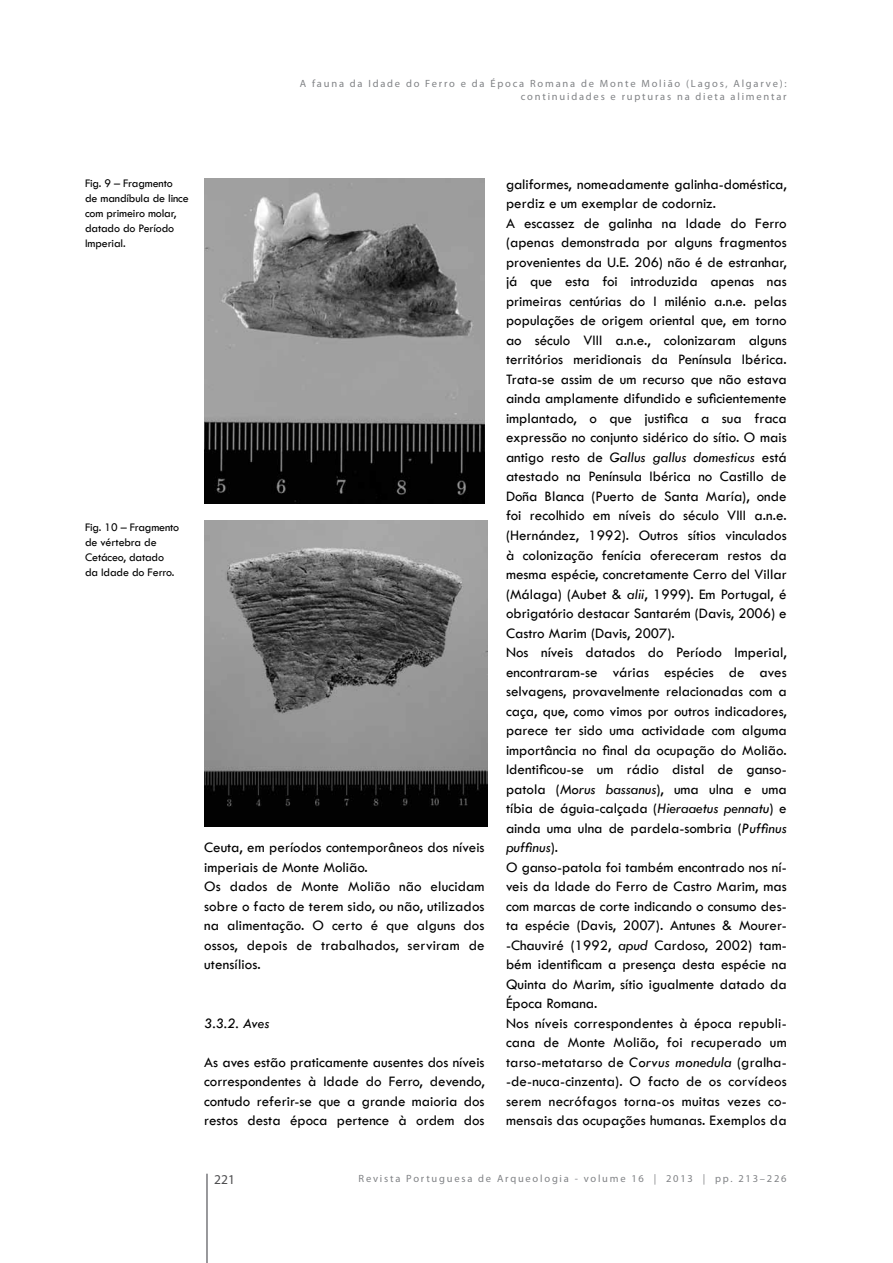
<style>
.page{position:relative;width:893px;height:1263px;background:#fff}
.page>*{position:absolute;margin:0;border:0;box-sizing:border-box;transform-origin:0 0}
.t1{font:15px/19.5px "Tw Cen";color:#000}
.t2{font:italic 15px "Tw Cen";color:#000}
.t3{font:13.5px "Myriad Pro";color:#4d4d4f}
.t4{font:12px/15px "Tw Cen";letter-spacing:-.01em;color:#000}
.t5{font:10.5px/12.6px "Myriad Pro";letter-spacing:.17em;color:#808285;text-align:right}
.s1{font-style:italic}
</style>
<div class="page">
<hr style="left:206px;top:1174px;width:2px;height:89px;background:#77787b">
<img style="left:204px;top:179px;width:281px;height:325px">
<img style="left:205px;top:520px;width:283px;height:307px">
<p class="t5" style="left:300px;top:77px;width:488px">A fauna da Idade do Ferro e da Época Romana de Monte Molião (Lagos, Algarve): continuidades e rupturas na dieta alimentar</p>
<p class="t4" style="left:85px;top:176px;width:105px">Fig. 9 – Fragmento<br>de mandíbula de lince com primeiro molar, datado do Período<br>Imperial.</p>
<p class="t4" style="left:85px;top:519px;width:96px">Fig. 10 – Fragmento de vértebra de<br>Cetáceo, datado da Idade do Ferro.</p>
<p class="t1" style="left:204px;top:837px;width:282px">Ceuta, em períodos contemporâneos dos níveis imperiais de Monte Molião.<br>Os dados de Monte Molião não elucidam sobre o facto de terem sido, ou não, utilizados na alimentação. O certo é que alguns dos ossos, depois de trabalhados, serviram de utensílios.</p>
<p class="t2" style="left:204px;top:1014px;width:67px">3.3.2. Aves</p>
<p class="t1" style="left:204px;top:1052px;width:282px;text-align:justify">As aves estão praticamente ausentes dos níveis correspondentes à Idade do Ferro, devendo, contudo referir-se que a grande maioria dos restos desta época pertence à ordem dos</p>
<p class="t1" style="left:506px;top:174px;width:282px">galiformes, nomeadamente galinha-doméstica, perdiz e um exemplar de codorniz.<br>A escassez de galinha na Idade do Ferro (apenas demonstrada por alguns fragmentos provenientes da U.E. 206) não é de estranhar, já que esta foi introduzida apenas nas primeiras centúrias do I milénio a.n.e. pelas populações de origem oriental que, em torno ao século VIII a.n.e., colonizaram alguns territórios meridionais da Península Ibérica.<br>Trata-se assim de um recurso que não estava ainda amplamente difundido e suficientemente implantado, o que justifica a sua fraca expressão no conjunto sidérico do sítio. O mais antigo resto de <span class="s1">Gallus gallus domesticus</span> está atestado na Península Ibérica no Castillo de Doña Blanca (Puerto de Santa María), onde foi recolhido em níveis do século VIII a.n.e. (Hernández, 1992). Outros sítios vinculados à colonização fenícia ofereceram restos da mesma espécie, concretamente Cerro del Villar (Málaga) (Aubet &amp; <span class="s1">alii</span>, 1999). Em Portugal, é obrigatório destacar Santarém (Davis, 2006) e Castro Marim (Davis, 2007).<br>Nos níveis datados do Período Imperial, encontraram-se várias espécies de aves selvagens, provavelmente relacionadas com a caça, que, como vimos por outros indicadores, parece ter sido uma actividade com alguma importância no final da ocupação do Molião.<br>Identificou-se um rádio distal de ganso&shy;patola (<span class="s1">Morus bassanus</span>), uma ulna e uma tíbia de águia-calçada (<span class="s1">Hieraaetus pennatu</span>) e ainda uma ulna de pardela-sombria (<span class="s1">Puffinus puffinus</span>).<br>O ganso-patola foi também encontrado nos ní&shy;veis da Idade do Ferro de Castro Marim, mas com marcas de corte indicando o consumo des&shy;ta espécie (Davis, 2007). Antunes &amp; Mourer--Chauviré (1992, <span class="s1">apud</span> Cardoso, 2002) tam&shy;bém identificam a presença desta espécie na Quinta do Marim, sítio igualmente datado da época romana.<br>Nos níveis correspondentes à época republi&shy;cana de Monte Molião, foi recuperado um tarso-metatarso de <span class="s1">Corvus monedula</span> (gralha--de-nuca-cinzenta). O facto de os corvídeos serem necrófagos torna-os muitas vezes co&shy;mensais das ocupações humanas. Exemplos da</p>
<p class="t3" style="left:214px;top:1171px;width:22px">221</p>
<p class="t5" style="left:359px;top:1171px;width:430px">Revista Portuguesa de Arqueologia - volume 16 | 2013 | pp. 213–226</p>
</div>
